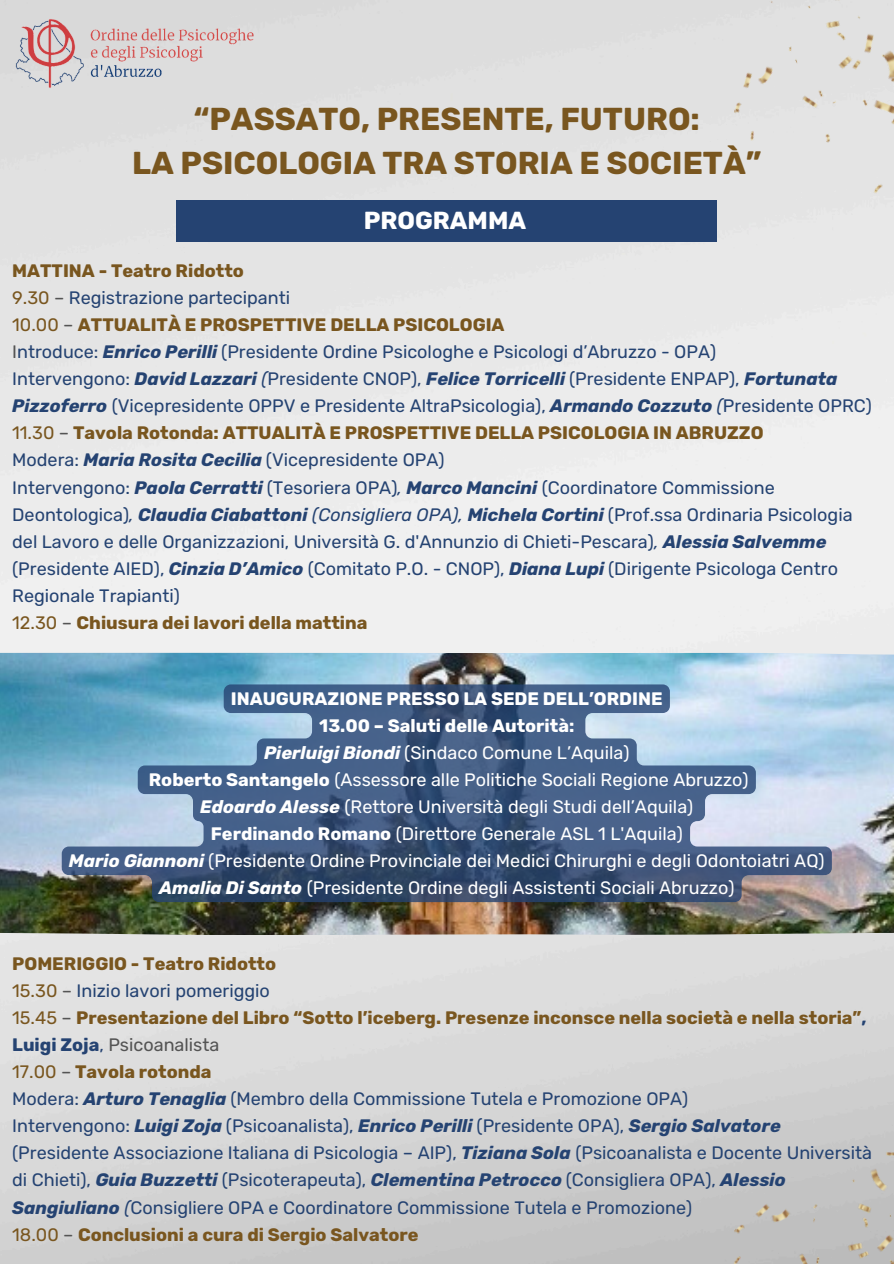
<style>
.page{position:relative;width:894px;height:1264px;background:#fff}
.page>*{position:absolute;margin:0;border:0;box-sizing:border-box;transform-origin:0 0}
.t1{font:700 31.5px/44.1px "Rubik";color:#79561f;text-align:center}
.t2{font:700 24.6px "Rubik";color:#fff}
.t3{font:18px/27px "Rubik";color:#254372}
.t4{font:700 18px/27px "Rubik";color:#79561f}
.t5{font:18px "Rubik";color:#fff}
.t6{font:700 18px "Rubik";color:#fff}
.s1{color:#79561f}
.s2{color:#545454}
.s3{font-weight:400}
.s4{font-weight:400;color:#545454}
.s5{font-weight:700;font-style:italic}
.s6{font-style:italic}
.s7{font-weight:400;color:#254372}
.s8{font-weight:700}
.s9{color:#254372}
</style>
<div class="page">
<img style="left:0;top:0;width:893px;height:1263px">
<div style="left:681px;top:0;width:212px;height:502px;background:#e8e8e8"></div>
<img style="left:650px;top:1080px;width:243px;height:183px">
<div style="left:177px;top:201px;width:539px;height:41px;background:#254372"></div>
<img style="left:0;top:653px;width:893px;height:281px">
<svg style="left:62px;top:684px;width:769px;height:218px;background:#5f7b9b"></svg>
<img style="left:12px;top:17px;width:266px;height:72px">
<p class="t1" style="left:132px;top:97px;width:630px">“PASSATO, PRESENTE, FUTURO:<br>LA PSICOLOGIA TRA STORIA E SOCIETÀ”</p>
<h1 class="t2" style="left:363px;top:206px;width:164px">PROGRAMMA</h1>
<p class="t4" style="left:12px;top:258px;width:233px">MATTINA - Teatro Ridotto</p>
<p class="t3" style="left:12px;top:285px;width:279px"><span class="s1">9.30</span> <span class="s2">–</span> Registrazione partecipanti</p>
<p class="t4" style="left:12px;top:312px;width:493px"><span class="s3">10.00</span> <span class="s4">–</span> ATTUALITÀ E PROSPETTIVE DELLA PSICOLOGIA</p>
<p class="t3" style="left:12px;top:339px;width:705px"><span class="s2">I</span>ntroduce: <span class="s5">Enrico Perilli</span> (Presidente Ordine Psicologhe e Psicologi d’Abruzzo - OPA)</p>
<p class="t3" style="left:12px;top:366px;width:861px">Intervengono: <span class="s5">David Lazzari</span> <span class="s6">(</span>Presidente CNOP), <span class="s5">Felice Torricelli</span> (Presidente ENPAP), <span class="s5">Fortunata<br>Pizzoferro</span> (Vicepresidente OPPV e Presidente AltraPsicologia), <span class="s5">Armando Cozzuto</span> <span class="s6">(</span>Presidente OPRC)</p>
<p class="t4" style="left:12px;top:420px;width:752px"><span class="s3">11.30</span> <span class="s4">–</span> Tavola Rotonda: ATTUALITÀ E PROSPETTIVE DELLA PSICOLOGIA IN ABRUZZO</p>
<p class="t3" style="left:12px;top:447px;width:434px">Modera: <span class="s5">Maria Rosita Cecilia</span> (Vicepresidente OPA)</p>
<p class="t3" style="left:12px;top:474px;width:841px">Intervengono: <span class="s5">Paola Cerratti</span> (Tesoriera OPA)<span class="s6">,</span> <span class="s5">Marco Mancini</span> (Coordinatore Commissione Deontologica)<span class="s6">,</span> <span class="s5">Claudia Ciabattoni</span> <span class="s6">(Consigliera OPA),</span> <span class="s5">Michela Cortini</span> (Prof.ssa Ordinaria Psicologia del Lavoro e delle Organizzazioni, Università G. d'Annunzio di Chieti-Pescara)<span class="s6">,</span> <span class="s5">Alessia Salvemme </span>(Presidente AIED), <span class="s5">Cinzia D’Amico</span> (Comitato P.O. - CNOP), <span class="s5">Diana Lupi</span> (Dirigente Psicologa Centro</p>
<p class="t4" style="left:12px;top:582px;width:356px"><span class="s7">Regionale Trapianti)<br></span><span class="s3">12.30</span> <span class="s4">–</span> Chiusura dei lavori della mattina</p>
<h2 class="t6" style="left:231px;top:688px;width:433px">INAUGURAZIONE PRESSO LA SEDE DELL’ORDINE</h2>
<p class="t6" style="left:319px;top:715px;width:256px">13.00 – Saluti delle Autorità:</p>
<p class="t5" style="left:264px;top:742px;width:367px"><span class="s5">Pierluigi Biondi</span> (Sindaco Comune L’Aquila)</p>
<p class="t5" style="left:149px;top:769px;width:601px"><span class="s8">Roberto Santangelo</span> (Assessore alle Politiche Sociali Regione Abruzzo)</p>
<p class="t5" style="left:200px;top:796px;width:494px"><span class="s5">Edoardo Alesse</span> (Rettore Università degli Studi dell’Aquila)</p>
<p class="t5" style="left:211px;top:823px;width:473px"><span class="s8">Ferdinando Romano</span> (Direttore Generale ASL 1 L'Aquila)</p>
<p class="t5" style="left:69px;top:850px;width:757px"><span class="s5">Mario Giannoni</span> (Presidente Ordine Provinciale dei Medici Chirurghi e degli Odontoiatri AQ)</p>
<p class="t5" style="left:159px;top:877px;width:576px"><span class="s5">Amalia Di Santo</span> (Presidente Ordine degli Assistenti Sociali Abruzzo)</p>
<p class="t4" style="left:12px;top:950px;width:265px">POMERIGGIO - Teatro Ridotto</p>
<p class="t3" style="left:12px;top:977px;width:259px"><span class="s1">15.30</span> <span class="s2">–</span> Inizio lavori pomeriggio</p>
<p class="t4" style="left:12px;top:1004px;width:855px"><span class="s3">15.45</span> <span class="s4">–</span> Presentazione del Libro “Sotto l’iceberg. Presenze inconsce nella società e nella storia”<span class="s9">,<br>Luigi Zoja</span><span class="s7">,</span> <span class="s4">Psicoanalista</span></p>
<p class="t4" style="left:12px;top:1058px;width:201px"><span class="s3">17.00</span> <span class="s4">–</span> Tavola rotonda</p>
<p class="t3" style="left:12px;top:1085px;width:677px">Modera: <span class="s5">Arturo Tenaglia</span> (Membro della Commissione Tutela e Promozione OPA)</p>
<p class="t3" style="left:12px;top:1112px;width:861px">Intervengono: <span class="s5">Luigi Zoja</span> (Psicoanalista), <span class="s5">Enrico Perilli</span> (Presidente OPA), <span class="s5">Sergio Salvatore </span>(Presidente Associazione Italiana di Psicologia – AIP), <span class="s5">Tiziana Sola</span> (Psicoanalista e Docente Università di Chieti), <span class="s5">Guia Buzzetti</span> (Psicoterapeuta), <span class="s5">Clementina Petrocco</span> (Consigliera OPA), <span class="s5">Alessio Sangiuliano</span> <span class="s6">(</span>Consigliere OPA e Coordinatore Commissione Tutela e Promozione)</p>
<p class="t4" style="left:12px;top:1220px;width:407px"><span class="s3">18.00</span> <span class="s4">–</span> Conclusioni a cura di Sergio Salvatore</p>
</div>
